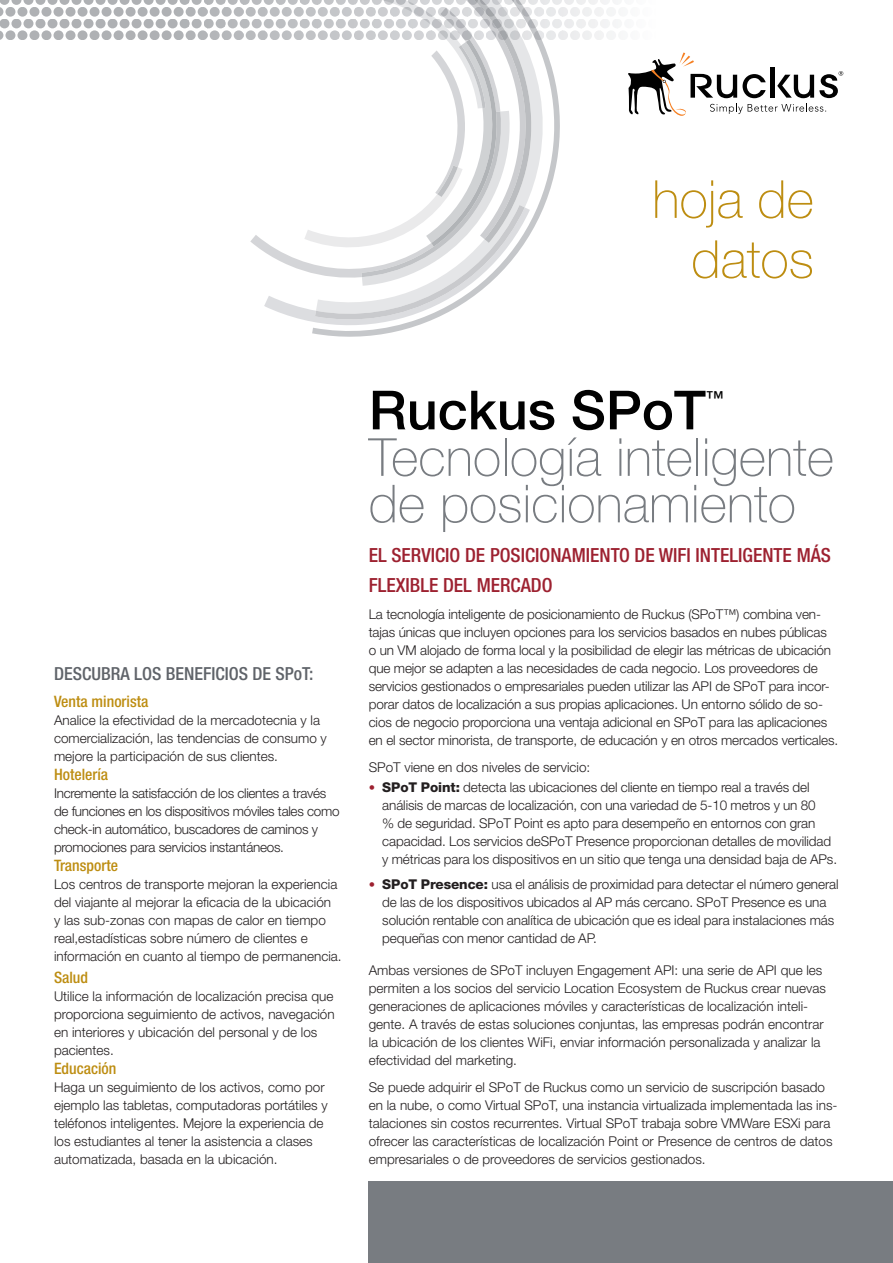
<style>
.page{position:relative;width:893px;height:1263px;background:#fff}
.page>*{position:absolute;margin:0;border:0;box-sizing:border-box;transform-origin:0 0}
.DSBB_Headline_Mix{font:500 54px "Helvetica Neue LT Std";color:#010101}
.DSBB_Headline_Mix-2{font:100 52.5px/46.5px "Helvetica Neue LT Std";color:#787c81}
.DSBB_Doc_Title{font:100 52.5px/60px "Helvetica Neue LT Std";color:#bd8d11;text-align:right}
.DSBB_Benefits_Head_G{font:500 condensed 19.5px/30px "Helvetica Neue LT Std";color:#9d2130}
.DSBB_100K_Body_Text{font:500 condensed 18px "Helvetica Neue LT Std";color:#5f6369}
.DSBB_Headline_Mix-3{font:500 18px "Helvetica Neue LT Std";color:#010101}
.DSBB_100K_Body_Text-2{font:500 condensed 15.75px "Helvetica Neue LT Std";color:#bd8d11}
.DSBB_Benefits_Head_G-2{font:300 13.5px/18px "Helvetica Neue LT Std";letter-spacing:-.005em;color:#231f20}
.DSBB_100K_Body_Text-3{font:300 13.5px/18px "Helvetica Neue LT Std";color:#231f20}
.DSBB_100K_Body_Text-4{font:300 13.5px/18px "Helvetica Neue LT Std";letter-spacing:-.02em;color:#231f20}
.s1{font-size:12.75px;color:#9d2130}
.s2{font-weight:800}
</style>
<div class="page">
<svg style="left:0;top:0;width:9px;height:5px"></svg>
<svg style="left:11px;top:0;width:10px;height:5px"></svg>
<svg style="left:23px;top:0;width:10px;height:5px"></svg>
<svg style="left:35px;top:0;width:10px;height:5px"></svg>
<svg style="left:48px;top:0;width:10px;height:5px"></svg>
<svg style="left:60px;top:0;width:10px;height:5px"></svg>
<svg style="left:72px;top:0;width:10px;height:5px"></svg>
<svg style="left:84px;top:0;width:10px;height:5px"></svg>
<svg style="left:96px;top:0;width:10px;height:5px"></svg>
<svg style="left:108px;top:0;width:10px;height:5px"></svg>
<svg style="left:120px;top:0;width:10px;height:5px"></svg>
<svg style="left:132px;top:0;width:10px;height:5px"></svg>
<svg style="left:144px;top:0;width:10px;height:5px"></svg>
<svg style="left:156px;top:0;width:10px;height:5px"></svg>
<svg style="left:0;top:7px;width:3px;height:10px"></svg>
<svg style="left:5px;top:7px;width:10px;height:10px"></svg>
<svg style="left:17px;top:7px;width:10px;height:10px"></svg>
<svg style="left:29px;top:7px;width:10px;height:10px"></svg>
<svg style="left:41px;top:7px;width:11px;height:10px"></svg>
<svg style="left:54px;top:7px;width:10px;height:10px"></svg>
<svg style="left:66px;top:7px;width:10px;height:10px"></svg>
<svg style="left:78px;top:7px;width:10px;height:10px"></svg>
<svg style="left:90px;top:7px;width:10px;height:10px"></svg>
<svg style="left:102px;top:7px;width:10px;height:10px"></svg>
<svg style="left:114px;top:7px;width:10px;height:10px"></svg>
<svg style="left:126px;top:7px;width:10px;height:10px"></svg>
<svg style="left:138px;top:7px;width:10px;height:10px"></svg>
<svg style="left:150px;top:7px;width:10px;height:10px"></svg>
<div style="left:162px;top:7px;width:10px;height:10px;background:#afb1b4;border-radius:5px"></div>
<div style="left:0;top:19px;width:9px;height:9px;background:#afb1b4;border-radius:5px"></div>
<div style="left:11px;top:19px;width:10px;height:9px;background:#afb1b4;border-radius:5px"></div>
<div style="left:23px;top:19px;width:10px;height:9px;background:#afb1b4;border-radius:5px"></div>
<div style="left:35px;top:19px;width:10px;height:9px;background:#afb1b4;border-radius:5px"></div>
<div style="left:48px;top:19px;width:10px;height:9px;background:#afb1b4;border-radius:5px"></div>
<div style="left:60px;top:19px;width:10px;height:9px;background:#afb1b4;border-radius:5px"></div>
<div style="left:72px;top:19px;width:10px;height:9px;background:#afb1b4;border-radius:5px"></div>
<div style="left:84px;top:19px;width:10px;height:9px;background:#afb1b4;border-radius:5px"></div>
<div style="left:96px;top:19px;width:10px;height:9px;background:#afb1b4;border-radius:5px"></div>
<div style="left:108px;top:19px;width:10px;height:9px;background:#afb1b4;border-radius:5px"></div>
<div style="left:120px;top:19px;width:10px;height:9px;background:#afb1b4;border-radius:5px"></div>
<div style="left:132px;top:19px;width:10px;height:9px;background:#afb1b4;border-radius:5px"></div>
<div style="left:144px;top:19px;width:10px;height:9px;background:#afb1b4;border-radius:5px"></div>
<div style="left:156px;top:19px;width:10px;height:9px;background:#afb1b4;border-radius:5px"></div>
<svg style="left:0;top:31px;width:3px;height:9px"></svg>
<svg style="left:5px;top:30px;width:10px;height:10px"></svg>
<svg style="left:17px;top:30px;width:10px;height:10px"></svg>
<svg style="left:29px;top:30px;width:10px;height:10px"></svg>
<svg style="left:41px;top:30px;width:11px;height:10px"></svg>
<svg style="left:54px;top:30px;width:10px;height:10px"></svg>
<svg style="left:66px;top:30px;width:10px;height:10px"></svg>
<svg style="left:78px;top:30px;width:10px;height:10px"></svg>
<svg style="left:90px;top:30px;width:10px;height:10px"></svg>
<svg style="left:102px;top:30px;width:10px;height:10px"></svg>
<svg style="left:114px;top:30px;width:10px;height:10px"></svg>
<svg style="left:126px;top:30px;width:10px;height:10px"></svg>
<svg style="left:138px;top:30px;width:10px;height:10px"></svg>
<svg style="left:150px;top:30px;width:10px;height:10px"></svg>
<div style="left:162px;top:30px;width:10px;height:10px;background:#afb1b4;border-radius:5px"></div>
<svg style="left:168px;top:0;width:675px;height:337px"></svg>
<div style="left:369px;top:1182px;width:524px;height:81px;background:#787c81"></div>
<p class="DSBB_Doc_Title" style="left:652px;top:169px;width:163px">hoja de datos</p>
<p class="DSBB_100K_Body_Text" style="left:54px;top:662px;width:261px">DESCUBRA LOS BENEFICIOS DE SPoT:</p>
<p class="DSBB_100K_Body_Text-2" style="left:54px;top:692px;width:96px">Venta minorista</p>
<p class="DSBB_100K_Body_Text-3" style="left:54px;top:711px;width:274px">Analice la efectividad de la mercadotecnia y la comercialización, las tendencias de consumo y mejore la participación de sus clientes.</p>
<p class="DSBB_100K_Body_Text-2" style="left:54px;top:765px;width:56px">Hotelería</p>
<p class="DSBB_100K_Body_Text-4" style="left:54px;top:784px;width:287px">Incremente la satisfacción de los clientes a través de funciones en los dispositivos móviles tales como check-in automático, buscadores de caminos y promociones para servicios instantáneos.</p>
<p class="DSBB_100K_Body_Text-2" style="left:54px;top:856px;width:66px">Transporte</p>
<p class="DSBB_100K_Body_Text-3" style="left:54px;top:875px;width:289px">Los centros de transporte mejoran la experiencia del viajante al mejorar la eficacia de la ubicación<br>y las sub-zonas con mapas de calor en tiempo real,estadísticas sobre número de clientes e información en cuanto al tiempo de permanencia.</p>
<p class="DSBB_100K_Body_Text-2" style="left:54px;top:968px;width:36px">Salud</p>
<p class="DSBB_100K_Body_Text-3" style="left:54px;top:987px;width:282px">Utilice la información de localización precisa que proporciona seguimiento de activos, navegación en interiores y ubicación del personal y de los pacientes.</p>
<p class="DSBB_100K_Body_Text-2" style="left:54px;top:1059px;width:64px">Educación</p>
<p class="DSBB_100K_Body_Text-3" style="left:54px;top:1078px;width:275px">Haga un seguimiento de los activos, como por ejemplo las tabletas, computadoras portátiles y teléfonos inteligentes. Mejore la experiencia de los estudiantes al tener la asistencia a clases automatizada, basada en la ubicación.</p>
<p class="DSBB_Headline_Mix" style="left:369px;top:378px;width:339px">Ruckus SPoT</p>
<p class="DSBB_Headline_Mix-3" style="left:706px;top:387px;width:19px">™</p>
<p class="DSBB_Headline_Mix-2" style="left:369px;top:434px;width:467px">Tecnología inteligente de posicionamiento</p>
<p class="DSBB_Benefits_Head_G" style="left:369px;top:540px;width:464px">EL SERVICIO DE POSICIONAMIENTO DE WIFI INTELIGENTE MÁS<br>FLEXIBLE DEL MERCADO</p>
<p class="DSBB_Benefits_Head_G-2" style="left:369px;top:605px;width:471px">La tecnología inteligente de posicionamiento de Ruckus (SPoT™) combina ven&shy;tajas únicas que incluyen opciones para los servicios basados en nubes públicas<br>o un VM alojado de forma local y la posibilidad de elegir las métricas de ubicación que mejor se adapten a las necesidades de cada negocio. Los proveedores de servicios gestionados o empresariales pueden utilizar las API de SPoT para incor&shy;porar datos de localización a sus propias aplicaciones. Un entorno sólido de so&shy;cios de negocio proporciona una ventaja adicional en SPoT para las aplicaciones en el sector minorista, de transporte, de educación y en otros mercados verticales.</p>
<p class="DSBB_Benefits_Head_G-2" style="left:369px;top:758px;width:223px">SPoT viene en dos niveles de servicio:</p>
<p class="DSBB_Benefits_Head_G-2" style="left:382px;top:778px;width:456px;text-indent:-14px"><span class="s1">•</span> <span class="s2">SPoT Point:</span> detecta las ubicaciones del cliente en tiempo real a través del análisis de marcas de localización, con una variedad de 5-10 metros y un 80<br>% de seguridad. SPoT Point es apto para desempeño en entornos con gran capacidad. Los servicios deSPoT Presence proporcionan detalles de movilidad y métricas para los dispositivos en un sitio que tenga una densidad baja de APs.</p>
<p class="DSBB_Benefits_Head_G-2" style="left:382px;top:875px;width:458px;text-indent:-14px"><span class="s1">•</span> <span class="s2">SPoT Presence:</span> usa el análisis de proximidad para detectar el número general de las de los dispositivos ubicados al AP más cercano. SPoT Presence es una solución rentable con analítica de ubicación que es ideal para instalaciones más pequeñas con menor cantidad de AP.</p>
<p class="DSBB_Benefits_Head_G-2" style="left:369px;top:960px;width:459px">Ambas versiones de SPoT incluyen Engagement API: una serie de API que les permiten a los socios del servicio Location Ecosystem de Ruckus crear nuevas generaciones de aplicaciones móviles y características de localización inteli&shy;gente. A través de estas soluciones conjuntas, las empresas podrán encontrar la ubicación de los clientes WiFi, enviar información personalizada y analizar la efectividad del marketing.</p>
<p class="DSBB_Benefits_Head_G-2" style="left:369px;top:1077px;width:470px">Se puede adquirir el SPoT de Ruckus como un servicio de suscripción basado en la nube, o como Virtual SPoT, una instancia virtualizada implementada las ins&shy;talaciones sin costos recurrentes. Virtual SPoT trabaja sobre VMWare ESXi para ofrecer las características de localización Point or Presence de centros de datos empresariales o de proveedores de servicios gestionados.</p>
</div>
